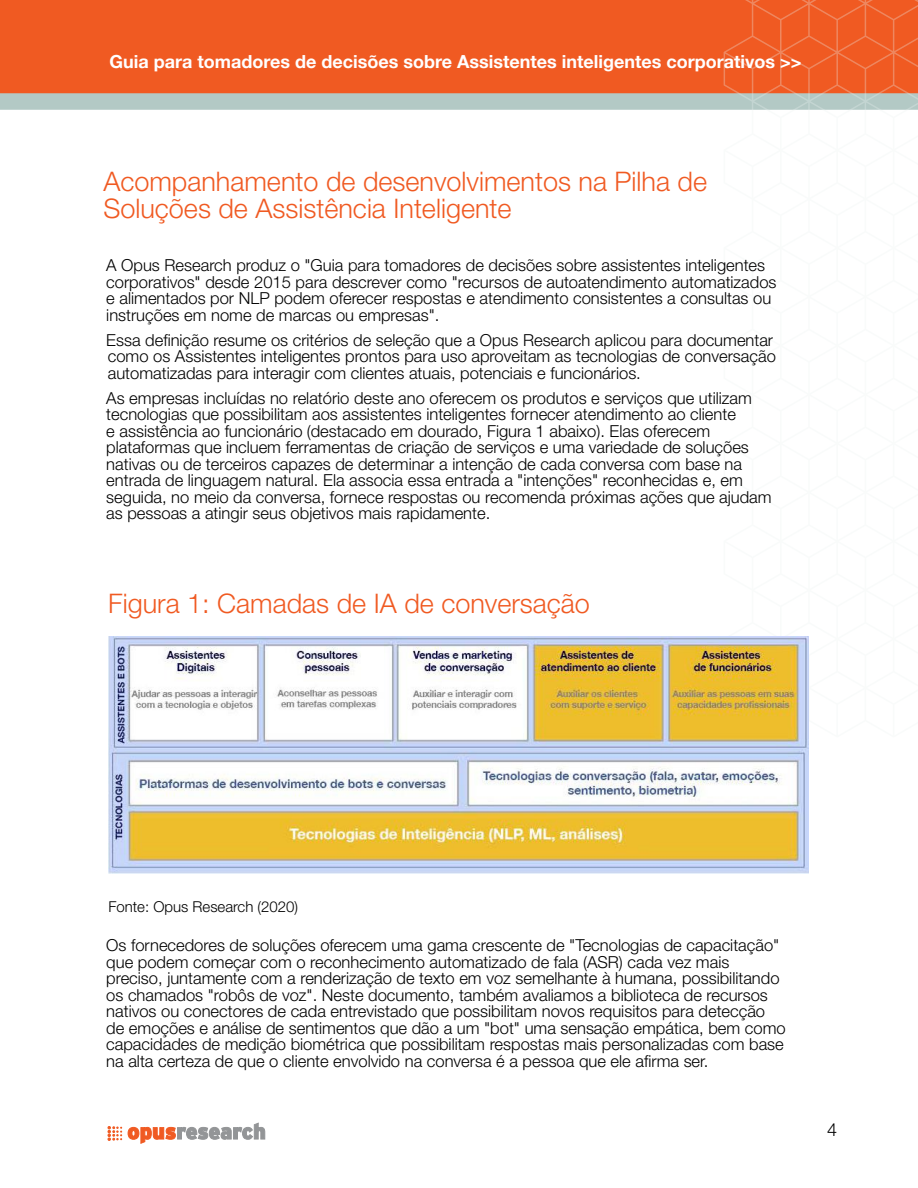
<style>
.page{position:relative;width:918px;height:1188px;background:#fff}
.page>*{position:absolute;margin:0;border:0;box-sizing:border-box;transform-origin:0 0}
.t1{font:300 27px/27px "Helvetica Neue LT Std";color:#f05a22}
.t2{font:700 18px "Helvetica Neue";color:#fff}
.t3{font:300 18px "Helvetica Neue LT Std";color:#000}
.t4{font:300 16.5px/16.5px "Helvetica Neue LT Std";color:#000}
.t5{font:300 15px "Helvetica Neue LT Std";color:#000}
</style>
<div class="page">
<div style="left:0;top:0;width:724px;height:93px;background:#f05a22"></div>
<svg style="left:0;top:93px;width:724px;height:17px;background:#b4c7c3"></svg>
<svg style="left:724px;top:0;width:194px;height:738px"></svg>
<img style="left:108px;top:636px;width:700px;height:238px">
<svg style="left:128px;top:1123px;width:137px;height:20px"></svg>
<svg style="left:108px;top:1126px;width:14px;height:14px"></svg>
<p class="t2" style="left:110px;top:50px;width:694px">Guia para tomadores de decisões sobre Assistentes inteligentes corporativos &gt;&gt;</p>
<h1 class="t1" style="left:103px;top:167px;width:605px">Acompanhamento de desenvolvimentos na Pilha de<br>Soluções de Assistência Inteligente</h1>
<p class="t4" style="left:106px;top:257px;width:672px">A Opus Research produz o "Guia para tomadores de decisões sobre assistentes inteligentes corporativos" desde 2015 para descrever como "recursos de autoatendimento automatizados e alimentados por NLP podem oferecer respostas e atendimento consistentes a consultas ou instruções em nome de marcas ou empresas".</p>
<p class="t4" style="left:106px;top:331px;width:671px">Essa definição resume os critérios de seleção que a Opus Research aplicou para documentar como os Assistentes inteligentes prontos para uso aproveitam as tecnologias de conversação automatizadas para interagir com clientes atuais, potenciais e funcionários.</p>
<p class="t4" style="left:106px;top:389px;width:667px">As empresas incluídas no relatório deste ano oferecem os produtos e serviços que utilizam tecnologias que possibilitam aos assistentes inteligentes fornecer atendimento ao cliente<br>e assistência ao funcionário (destacado em dourado, Figura 1 abaixo). Elas oferecem plataformas que incluem ferramentas de criação de serviços e uma variedade de soluções nativas ou de terceiros capazes de determinar a intenção de cada conversa com base na entrada de linguagem natural. Ela associa essa entrada a "intenções" reconhecidas e, em seguida, no meio da conversa, fornece respostas ou recomenda próximas ações que ajudam as pessoas a atingir seus objetivos mais rapidamente.</p>
<h1 class="t1" style="left:108px;top:589px;width:483px">Figura 1: Camadas de IA de conversação</h1>
<p class="t5" style="left:108px;top:898px;width:191px">Fonte: Opus Research (2020)</p>
<p class="t4" style="left:106px;top:937px;width:681px">Os fornecedores de soluções oferecem uma gama crescente de "Tecnologias de capacitação" que podem começar com o reconhecimento automatizado de fala (ASR) cada vez mais preciso, juntamente com a renderização de texto em voz semelhante à humana, possibilitando os chamados "robôs de voz". Neste documento, também avaliamos a biblioteca de recursos nativos ou conectores de cada entrevistado que possibilitam novos requisitos para detecção de emoções e análise de sentimentos que dão a um "bot" uma sensação empática, bem como capacidades de medição biométrica que possibilitam respostas mais personalizadas com base na alta certeza de que o cliente envolvido na conversa é a pessoa que ele afirma ser.</p>
<p class="t3" style="left:827px;top:1119px;width:12px">4</p>
</div>
